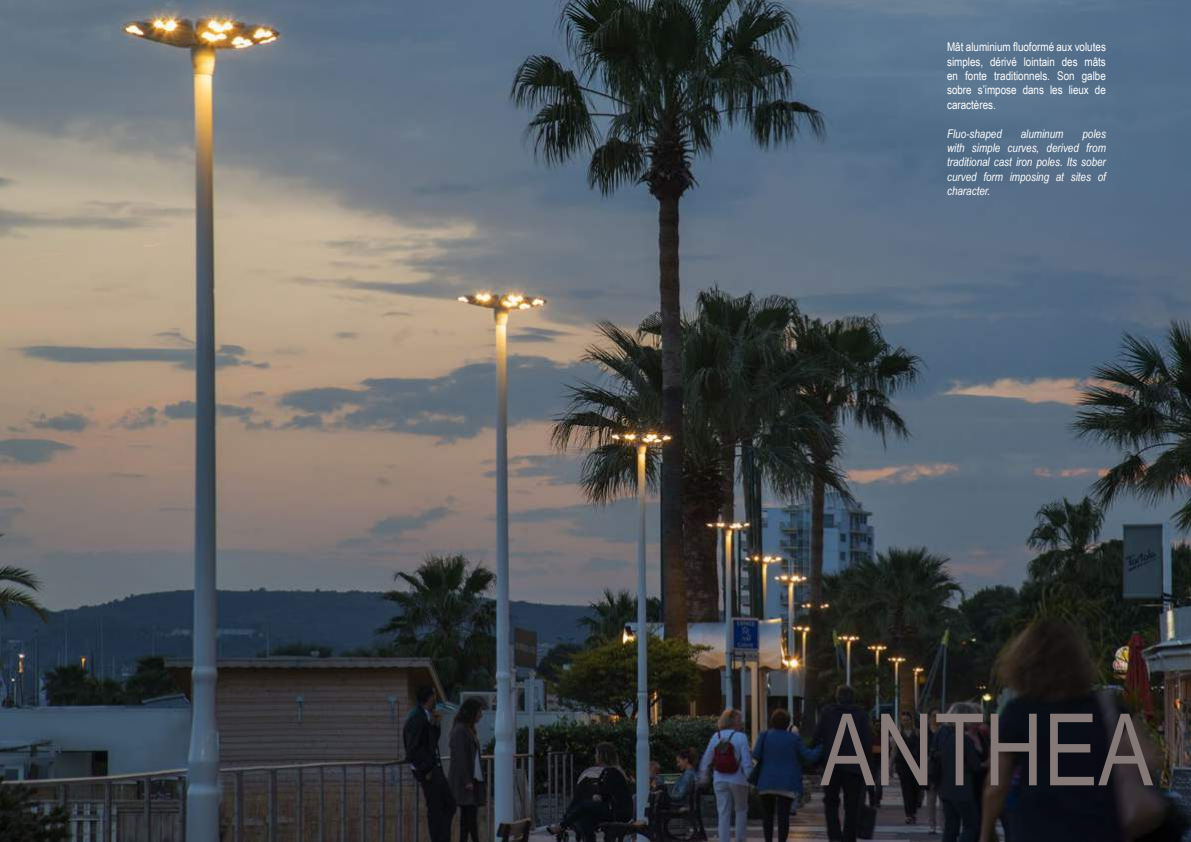
<style>
.page{position:relative;width:1191px;height:842px;background:#fff}
.page>*{position:absolute;margin:0;border:0;box-sizing:border-box;transform-origin:0 0}
.t1{font:100px "Arial Narrow";color:#847976}
.t2{font:12px/14.4px "Arial Narrow";color:#fff;text-align:justify}
.t3{font:italic 12px/14.4px "Arial Narrow";color:#fff;text-align:justify}
</style>
<div class="page">
<img style="left:0;top:0;width:1191px;height:842px">
<p class="t2" style="left:947px;top:39px;width:160px">Mât aluminium fluoformé aux volutes simples, dérivé lointain des mâts en fonte traditionnels. Son galbe sobre s’impose dans les lieux de caractères.</p>
<p class="t3" style="left:947px;top:126px;width:56px">Fluo-shaped</p>
<p class="t3" style="left:1020px;top:126px;width:44px">aluminum</p>
<p class="t3" style="left:947px;top:126px;width:160px;text-indent:135px">poles with simple curves, derived from traditional cast iron poles. Its sober curved form imposing at sites of character.</p>
<h1 class="t1" style="left:820px;top:677px;width:334px">ANTHEA</h1>
</div>
